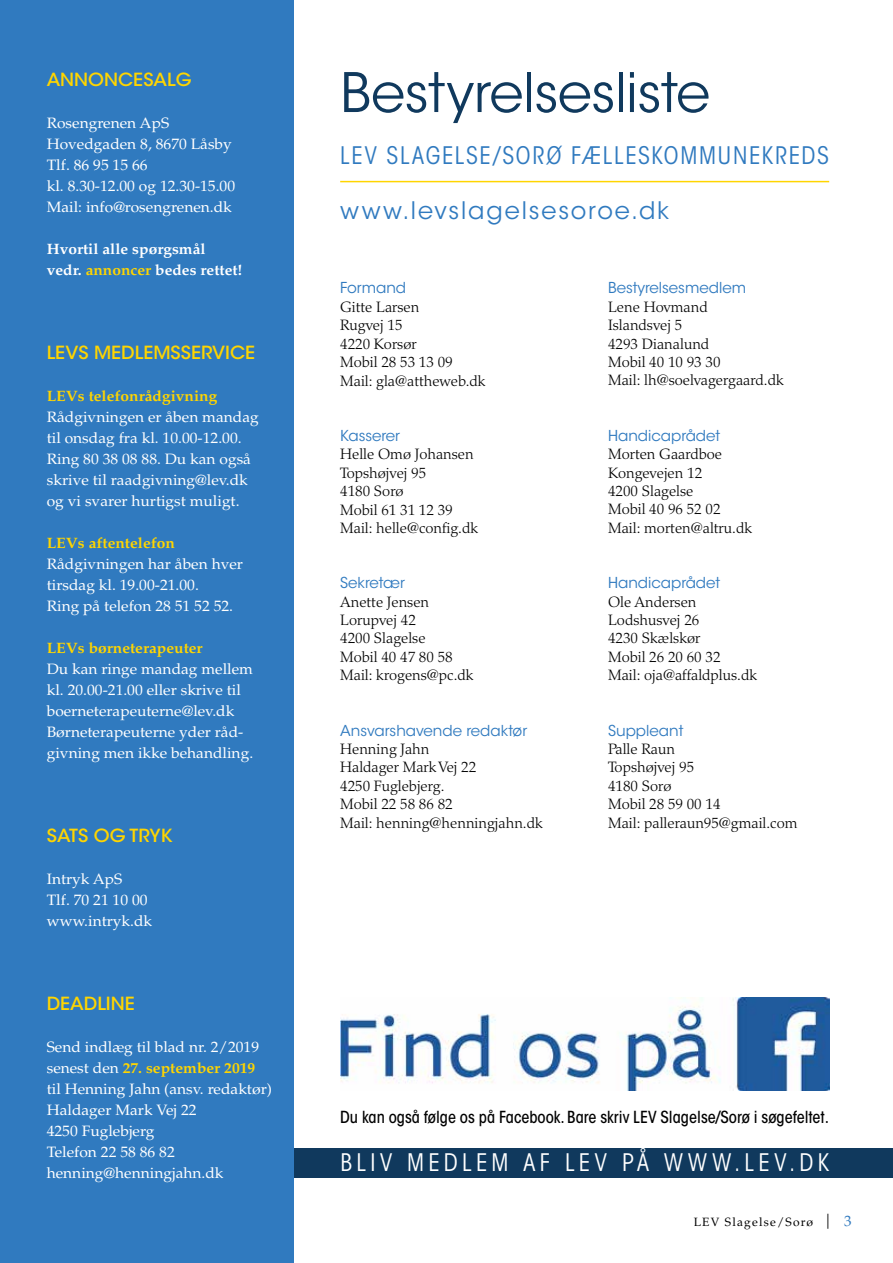
<style>
.page{position:relative;width:893px;height:1263px;background:#fff}
.page>*{position:absolute;margin:0;border:0;box-sizing:border-box;transform-origin:0 0}
.t1{font:54px "ITC Avant Garde Std";letter-spacing:-.01em;color:#10395d}
.t2{font:condensed 24px "ITC Avant Garde Std";letter-spacing:.07em;color:#307abf}
.t3{font:condensed 24px "ITC Avant Garde Std";letter-spacing:.185em;color:#fff}
.t4{font:24px "ITC Avant Garde Std";letter-spacing:.075em;color:#307abf}
.t5{font:500 18px "ITC Avant Garde Std";color:#ffd500;scale:1.04 1}
.t6{font:500 condensed 16.5px "ITC Avant Garde Std";color:#000}
.t7{font:15px/21px "Palatino LT Std";color:#fff;scale:1.04 1}
.t8{font:300 15px/18.5px "Palatino LT Std";color:#000}
.t9{font:15px "ITC Avant Garde Std";color:#307abf}
.t10{font:700 15px "Palatino LT Std";color:#ffd500;scale:1.04 1}
.t11{font:700 15px/21px "Palatino LT Std";color:#fff;scale:1.04 1}
.t12{font:12px "Palatino LT Std";letter-spacing:.1em;color:#000}
.s1{color:#ffd500}
.s2{font-weight:700;color:#ffd500}
.s3{font-size:15px}
.s4{font-size:15px;color:#307abf}
</style>
<div class="page">
<div style="left:293px;top:1148px;width:600px;height:29px;background:#10395d"></div>
<div style="left:0;top:0;width:293px;height:1263px;background:#307abf"></div>
<img style="left:340px;top:997px;width:489px;height:93px">
<hr style="left:340px;top:181px;width:489px;height:1px;background:#ffd500">
<p class="t5" style="left:47px;top:68px;width:141px">ANNONCESALG</p>
<p class="t7" style="left:47px;top:112px;width:183px">Rosengrenen ApS<br>Hovedgaden 8, 8670 Låsby<br>Tlf. 86 95 15 66<br>kl. 8.30-12.00 og 12.30-15.00<br>Mail: info@rosengrenen.dk</p>
<p class="t11" style="left:47px;top:238px;width:189px">Hvortil alle spørgsmål vedr. <span class="s1">annoncer</span> bedes rettet!</p>
<p class="t5" style="left:47px;top:341px;width:202px">LEVS MEDLEMSSERVICE</p>
<p class="t10" style="left:47px;top:387px;width:166px">LEVs telefonrådgivning</p>
<p class="t7" style="left:47px;top:406px;width:205px">Rådgivningen er åben mandag til onsdag fra kl. 10.00-12.00.<br>Ring 80 38 08 88. Du kan også skrive til raadgivning@lev.dk og vi svarer hurtigst muligt.</p>
<p class="t10" style="left:47px;top:534px;width:125px">LEVs aftentelefon</p>
<p class="t7" style="left:47px;top:553px;width:190px">Rådgivningen har åben hver tirsdag kl. 19.00-21.00.<br>Ring på telefon 28 51 52 52.</p>
<p class="t10" style="left:47px;top:639px;width:151px">LEVs børneterapeuter</p>
<p class="t7" style="left:47px;top:658px;width:200px">Du kan ringe mandag mellem kl. 20.00-21.00 eller skrive til boerneterapeuterne@lev.dk<br>Børneterapeuterne yder råd&shy;givning men ikke behandling.</p>
<p class="t5" style="left:47px;top:824px;width:122px">SATS OG TRYK</p>
<p class="t7" style="left:47px;top:868px;width:103px">Intryk ApS<br>Tlf. 70 21 10 00 www.intryk.dk</p>
<p class="t5" style="left:47px;top:992px;width:86px">DEADLINE</p>
<p class="t7" style="left:47px;top:1036px;width:218px">Send indlæg til blad nr. 2/2019 senest den <span class="s2">27. september 2019 </span>til Henning Jahn (ansv. redaktør)<br>Haldager Mark Vej 22<br>4250 Fuglebjerg<br>Telefon 22 58 86 82 henning@henningjahn.dk</p>
<h1 class="t1" style="left:340px;top:60px;width:372px">Bestyrelsesliste</h1>
<h2 class="t2" style="left:340px;top:141px;width:490px">LEV SLAGELSE/SORØ FÆLLESKOMMUNEKREDS</h2>
<h2 class="t4" style="left:340px;top:196px;width:331px">www.levslagelsesoroe.dk</h2>
<p class="t9" style="left:340px;top:279px;width:68px">Formand</p>
<p class="t8" style="left:340px;top:298px;width:147px">Gitte Larsen<br>Rugvej 15<br>4220 Korsør<br>Mobil 28 53 13 09<br>Mail: gla@attheweb.dk</p>
<p class="t9" style="left:340px;top:426px;width:61px">Kasserer</p>
<p class="t8" style="left:340px;top:445px;width:139px">Helle Omø Johansen<br>Topshøjvej 95<br>4180 Sorø<br>Mobil 61 31 12 39<br>Mail: helle@config.dk</p>
<p class="t9" style="left:340px;top:574px;width:66px">Sekretær</p>
<p class="t8" style="left:340px;top:592px;width:135px">Anette Jensen<br>Lorupvej 42<br>4200 Slagelse<br>Mobil 40 47 80 58<br>Mail: krogens@pc.dk</p>
<p class="t9" style="left:340px;top:721px;width:188px">Ansvarshavende redaktør</p>
<p class="t8" style="left:340px;top:740px;width:204px">Henning Jahn<br>Haldager Mark Vej 22<br>4250 Fuglebjerg.<br>Mobil 22 58 86 82<br>Mail: henning@henningjahn.dk</p>
<p class="t9" style="left:608px;top:279px;width:139px">Bestyrelsesmedlem</p>
<p class="t8" style="left:608px;top:298px;width:177px">Lene Hovmand<br>Islandsvej 5<br>4293 Dianalund<br>Mobil 40 10 93 30<br>Mail: lh@soelvagergaard.dk</p>
<p class="t9" style="left:608px;top:426px;width:114px">Handicaprådet</p>
<p class="t8" style="left:608px;top:445px;width:146px">Morten Gaardboe<br>Kongevejen 12<br>4200 Slagelse<br>Mobil 40 96 52 02<br>Mail: morten@altru.dk</p>
<p class="t9" style="left:608px;top:574px;width:114px">Handicaprådet</p>
<p class="t8" style="left:608px;top:592px;width:151px">Ole Andersen<br>Lodshusvej 26<br>4230 Skælskør<br>Mobil 26 20 60 32<br>Mail: oja@affaldplus.dk</p>
<p class="t9" style="left:608px;top:721px;width:77px">Suppleant</p>
<p class="t8" style="left:608px;top:740px;width:191px">Palle Raun<br>Topshøjvej 95<br>4180 Sorø<br>Mobil 28 59 00 14<br>Mail: palleraun95@gmail.com</p>
<p class="t6" style="left:340px;top:1106px;width:491px">Du kan også følge os på Facebook. Bare skriv LEV Slagelse/Sorø i søgefeltet.</p>
<h2 class="t3" style="left:340px;top:1148px;width:490px">BLIV MEDLEM AF LEV PÅ WWW.LEV.DK</h2>
<p class="t12" style="left:694px;top:1214px;width:159px">LEV Slagelse/Sorø <span class="s3">|</span> <span class="s4">3</span></p>
</div>
